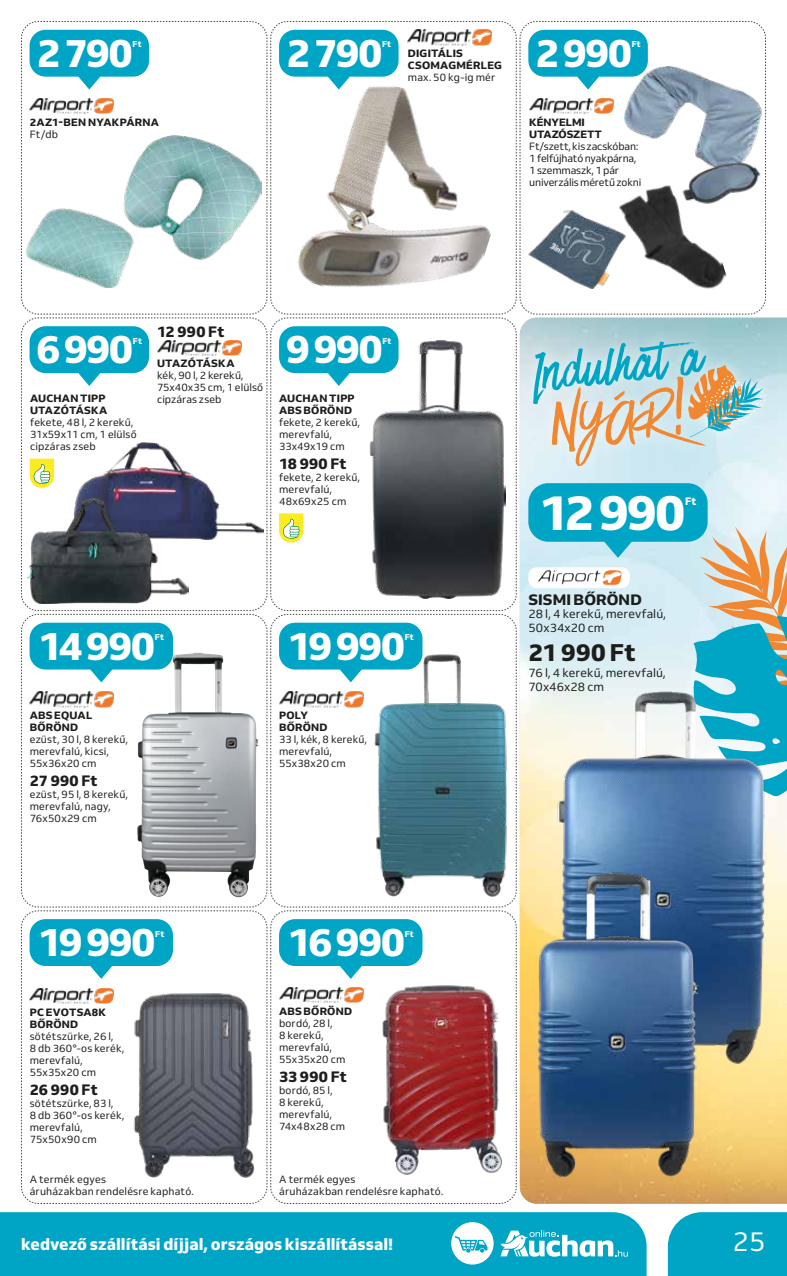
<style>
.page{position:relative;width:787px;height:1276px;background:#fff}
.page>*{position:absolute;margin:0;border:0;box-sizing:border-box;transform-origin:0 0}
.t1{font:62.4px "Have Heart One";color:#00a5c6}
.t2{font:59.25px "Have Heart One";color:#f18731}
.t3{font:800 48.75px "Venn";color:#fff}
.t4{font:800 39px "Venn";letter-spacing:-.04em;color:#fff}
.t5{font:27px "Venn";color:#fff}
.t6{font:800 24px "Venn";letter-spacing:.005em;color:#1d1d1b}
.t7{font:800 16.2px "Venn";letter-spacing:.005em;color:#fff}
.t8{font:800 15px "Venn";letter-spacing:.015em;color:#1d1d1b}
.t9{font:12px/13.5px "Venn";letter-spacing:.01em;color:#1d1d1b}
.t10{font:800 10.65px "Venn";color:#fff}
.t11{font:10.5px/12px "Venn";letter-spacing:.015em;color:#1d1d1b}
.t12{font:800 10.5px/12px "Venn";letter-spacing:.025em;color:#1d1d1b}
.t13{font:10.5px/12px "Venn";letter-spacing:-.015em;color:#1d1d1b}
.t14{font:800 10.5px/12px "Venn";letter-spacing:-.005em;color:#1d1d1b}
.t15{font:800 8.55px "Venn";letter-spacing:.015em;color:#fff}
.s1{font-size:70.2px}
.s2{font-size:57.6px}
.s3{font-size:65.4px}
</style>
<div class="page">
<div style="left:668px;top:1212px;width:119px;height:64px;background:#00a5c6"></div>
<div style="left:0;top:1212px;width:646px;height:64px;background:#00a5c6"></div>
<svg style="left:500px;top:1230px;width:128px;height:26px"></svg>
<svg style="left:451px;top:1222px;width:42px;height:42px"></svg>
<img style="left:21px;top:21px;width:766px;height:1183px">
<h3 class="t4" style="left:37px;top:29px;width:97px">2 790</h3>
<p class="t15" style="left:132px;top:39px;width:11px">Ft</p>
<p class="t12" style="left:30px;top:116px;width:131px">2AZ1-BEN NYAKPÁRNA</p>
<p class="t11" style="left:30px;top:128px;width:30px">Ft/db</p>
<h3 class="t4" style="left:286px;top:29px;width:97px">2 790</h3>
<p class="t15" style="left:382px;top:39px;width:11px">Ft</p>
<p class="t12" style="left:408px;top:47px;width:96px">DIGITÁLIS<br>CSOMAGMÉRLEG</p>
<p class="t11" style="left:408px;top:71px;width:89px">max. 50 kg-ig mér</p>
<h3 class="t4" style="left:535px;top:29px;width:98px">2 990</h3>
<p class="t15" style="left:631px;top:39px;width:11px">Ft</p>
<p class="t14" style="left:529px;top:116px;width:74px">KÉNYELMI<br>UTAZÓSZETT</p>
<p class="t13" style="left:529px;top:140px;width:114px">Ft/szett, kis zacskóban:<br>1 felfújható nyakpárna,<br>1 szemmaszk, 1 pár univerzális méretű zokni</p>
<h3 class="t4" style="left:37px;top:325px;width:98px">6 990</h3>
<p class="t15" style="left:133px;top:335px;width:11px">Ft</p>
<p class="t12" style="left:30px;top:392px;width:79px">AUCHAN TIPP<br>UTAZÓTÁSKA</p>
<p class="t11" style="left:30px;top:416px;width:108px">fekete, 48 l, 2 kerekű,<br>31x59x11 cm, 1 elülső cipzáras zseb</p>
<h3 class="t8" style="left:157px;top:322px;width:69px">12 990 Ft</h3>
<p class="t12" style="left:157px;top:357px;width:79px">UTAZÓTÁSKA</p>
<p class="t11" style="left:157px;top:369px;width:107px">kék, 90 l, 2 kerekű,<br>75x40x35 cm, 1 elülső cipzáras zseb</p>
<h3 class="t4" style="left:286px;top:325px;width:98px">9 990</h3>
<p class="t15" style="left:382px;top:335px;width:11px">Ft</p>
<p class="t12" style="left:279px;top:392px;width:77px">AUCHAN TIPP<br>ABS BŐRÖND</p>
<p class="t11" style="left:279px;top:416px;width:83px">fekete, 2 kerekű, merevfalú,<br>33x49x19 cm</p>
<h3 class="t8" style="left:279px;top:454px;width:69px">18 990 Ft</h3>
<p class="t11" style="left:279px;top:471px;width:83px">fekete, 2 kerekű, merevfalú,<br>48x69x25 cm</p>
<h3 class="t4" style="left:38px;top:621px;width:118px">14 990</h3>
<p class="t15" style="left:155px;top:632px;width:11px">Ft</p>
<p class="t12" style="left:30px;top:709px;width:64px">ABS EQUAL<br>BŐRÖND</p>
<p class="t11" style="left:30px;top:733px;width:100px">ezüst, 30 l, 8 kerekű, merevfalú, kicsi,<br>55x36x20 cm</p>
<h3 class="t8" style="left:30px;top:771px;width:69px">27 990 Ft</h3>
<p class="t11" style="left:30px;top:788px;width:100px">ezüst, 95 l, 8 kerekű, merevfalú, nagy,<br>76x50x29 cm</p>
<h3 class="t4" style="left:38px;top:918px;width:119px">19 990</h3>
<p class="t15" style="left:155px;top:928px;width:11px">Ft</p>
<p class="t12" style="left:30px;top:1005px;width:78px">PC EVOTSA8K<br>BŐRÖND</p>
<p class="t11" style="left:30px;top:1030px;width:96px">sötétszürke, 26 l,<br>8 db 360°-os kerék, merevfalú,<br>55x35x20 cm</p>
<h3 class="t8" style="left:30px;top:1080px;width:69px">26 990 Ft</h3>
<p class="t11" style="left:30px;top:1097px;width:96px">sötétszürke, 83 l,<br>8 db 360°-os kerék, merevfalú,<br>75x50x90 cm</p>
<h3 class="t4" style="left:288px;top:621px;width:119px">19 990</h3>
<p class="t15" style="left:405px;top:632px;width:11px">Ft</p>
<p class="t12" style="left:279px;top:709px;width:50px">POLY<br>BŐRÖND</p>
<p class="t11" style="left:279px;top:733px;width:90px">33 l, kék, 8 kerekű, merevfalú,<br>55x38x20 cm</p>
<h3 class="t4" style="left:288px;top:918px;width:119px">16 990</h3>
<p class="t15" style="left:404px;top:928px;width:11px">Ft</p>
<p class="t12" style="left:279px;top:1005px;width:75px">ABS BŐRÖND</p>
<p class="t11" style="left:279px;top:1017px;width:68px">bordó, 28 l,<br>8 kerekű, merevfalú,<br>55x35x20 cm</p>
<h3 class="t8" style="left:279px;top:1067px;width:69px">33 990 Ft</h3>
<p class="t11" style="left:279px;top:1084px;width:68px">bordó, 85 l,<br>8 kerekű, merevfalú,<br>74x48x28 cm</p>
<p class="t11" style="left:30px;top:1173px;width:165px">A termék egyes<br>áruházakban rendelésre kapható.</p>
<p class="t11" style="left:279px;top:1173px;width:165px">A termék egyes<br>áruházakban rendelésre kapható.</p>
<h3 class="t7" style="left:21px;top:1233px;width:373px">kedvező szállítási díjjal, országos kiszállítással!</h3>
<h1 class="t1" style="left:530px;top:340px;width:169px;rotate:-6deg">Indulhat a</h1>
<h2 class="t2" style="left:546px;top:393px;width:138px;rotate:-6deg"><span class="s1">N</span>Y<span class="s2">Á</span>R<span class="s3">!</span></h2>
<h3 class="t3" style="left:539px;top:482px;width:147px">12 990</h3>
<p class="t10" style="left:685px;top:495px;width:13px">Ft</p>
<h3 class="t8" style="left:528px;top:590px;width:115px">SISMI BŐRÖND</h3>
<p class="t9" style="left:528px;top:607px;width:139px">28 l, 4 kerekű, merevfalú,<br>50x34x20 cm</p>
<h3 class="t6" style="left:528px;top:637px;width:109px">21 990 Ft</h3>
<p class="t9" style="left:528px;top:666px;width:139px">76 l, 4 kerekű, merevfalú,<br>70x46x28 cm</p>
<h3 class="t5" style="left:732px;top:1225px;width:35px">25</h3>
</div>
